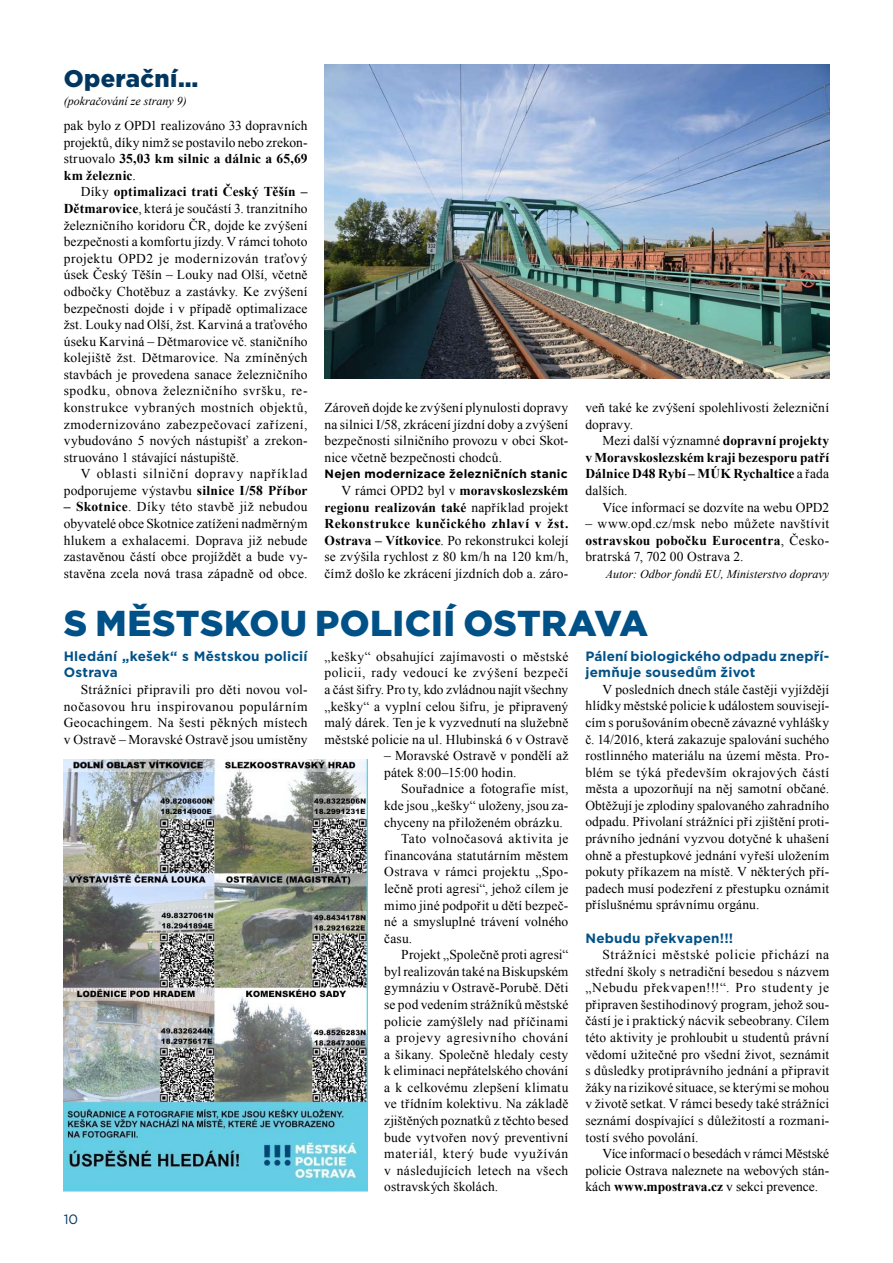
<style>
.page{position:relative;width:893px;height:1263px;background:#fff}
.page>*{position:absolute;margin:0;border:0;box-sizing:border-box;transform-origin:0 0}
.t1{font:900 36px "Gotham";color:#005187}
.t2{font:900 24px "Gotham";letter-spacing:.015em;color:#003660}
.t3{font:13.5px/16.6px "Times New Roman";letter-spacing:.01em;color:#000;text-align:justify}
.t4{font:700 13.5px/16.6px "Times New Roman";letter-spacing:.005em;color:#000;text-align:justify}
.t5{font:700 13.5px/16.6px "Gotham";letter-spacing:.015em;color:#005187}
.t6{font:13.5px/16.6px "Times New Roman";letter-spacing:.05em;color:#000;text-align:right}
.t7{font:13.5px "Times New Roman";letter-spacing:.04em;color:#000}
.t8{font:13.5px "Times New Roman";letter-spacing:.03em;color:#000}
.t9{font:13.5px "Gotham";color:#003660}
.t10{font:italic 12px "Times New Roman";color:#000}
.t11{font:700 12px "Gotham";letter-spacing:.02em;color:#000}
.s1{font-weight:700}
.s2{font-weight:400}
</style>
<div class="page">
<img style="left:325px;top:64px;width:504px;height:314px">
<img style="left:64px;top:759px;width:303px;height:432px">
<h2 class="t2" style="left:64px;top:62px;width:136px">Operační…</h2>
<p class="t10" style="left:64px;top:92px;width:124px">(pokračování ze strany 9)</p>
<p class="t3" style="left:64px;top:117px;width:245px">pak bylo z OPD1 realizováno 33 dopravních projektů, díky nimž se postavilo nebo zrekon&shy;struovalo <span class="s1">35,03 km silnic a dálnic a 65,69 km železnic</span>.</p>
<p class="t3" style="left:64px;top:183px;width:245px;text-indent:17px">Díky <span class="s1">optimalizaci trati Český Těšín – Dětmarovice</span>, která je součástí 3. tranzitního železničního koridoru ČR, dojde ke zvýšení bezpečnosti a komfortu jízdy. V rámci tohoto projektu OPD2 je modernizován traťový úsek Český Těšín – Louky nad Olší, včetně odbočky Chotěbuz a zastávky. Ke zvýšení bezpečnosti dojde i v případě optimalizace žst. Louky nad Olší, žst. Karviná a traťového úseku Karviná – Dětmarovice vč. staničního kolejiště žst. Dětmarovice. Na zmíněných stavbách je provedena sanace železničního spodku, obnova železničního svršku, re&shy;konstrukce vybraných mostních objektů, zmodernizováno zabezpečovací zařízení, vybudováno 5 nových nástupišť a zrekon&shy;struováno 1 stávající nástupiště.</p>
<p class="t6" style="left:64px;top:465px;width:245px">V oblasti silniční dopravy například podporujeme výstavbu <span class="s1">silnice I/58 Příbor</span></p>
<p class="t3" style="left:64px;top:498px;width:245px"><span class="s1">– Skotnice</span>. Díky této stavbě již nebudou obyvatelé obce Skotnice zatíženi nadměrným hlukem a exhalacemi. Doprava již nebude zastavěnou částí obce projíždět a bude vy&shy;stavěna zcela nová trasa západně od obce.</p>
<p class="t3" style="left:325px;top:399px;width:245px">Zároveň dojde ke zvýšení plynulosti dopravy na silnici I/58, zkrácení jízdní doby a zvýšení bezpečnosti silničního provozu v obci Skot&shy;nice včetně bezpečnosti chodců.</p>
<p class="t11" style="left:325px;top:466px;width:245px">Nejen modernizace železničních stanic</p>
<p class="t3" style="left:325px;top:482px;width:245px;text-indent:17px">V rámci OPD2 byl v <span class="s1">moravskoslezském regionu realizován také</span> například projekt <span class="s1">Rekonstrukce kunčického zhlaví v žst.<br>Ostrava – Vítkovice</span>. Po rekonstrukci kolejí se zvýšila rychlost z 80 km/h na 120 km/h, čímž došlo ke zkrácení jízdních dob a. záro-</p>
<p class="t3" style="left:585px;top:399px;width:245px">veň také ke zvýšení spolehlivosti železniční dopravy.</p>
<p class="t4" style="left:585px;top:432px;width:245px;text-indent:17px"><span class="s2">Mezi další významné</span> dopravní projekty v Moravskoslezském kraji bezesporu patří Dálnice D48 Rybí – MÚK Rychaltice <span class="s2">a řada dalších.</span></p>
<p class="t3" style="left:602px;top:498px;width:228px">Více informací se dozvíte na webu OPD2</p>
<p class="t3" style="left:585px;top:515px;width:245px">– www.opd.cz/msk nebo můžete navštívit <span class="s1">ostravskou pobočku Eurocentra</span>, Česko&shy;bratrská 7, 702 00 Ostrava 2.</p>
<p class="t10" style="left:606px;top:566px;width:225px">Autor: Odbor fondů EU, Ministerstvo dopravy</p>
<h1 class="t1" style="left:64px;top:599px;width:49px">S městskou</h1>
<h1 class="t1" style="left:315px;top:599px;width:21px">policií</h1>
<h1 class="t1" style="left:464px;top:599px;width:28px">ostrava</h1>
<p class="t5" style="left:64px;top:648px;width:245px">Hledání „kešek“ s Městskou policií<br>Ostrava</p>
<p class="t3" style="left:64px;top:681px;width:245px;text-indent:17px">Strážníci připravili pro děti novou vol&shy;nočasovou hru inspirovanou populárním Geocachingem. Na šesti pěkných místech v Ostravě – Moravské Ostravě jsou umístěny</p>
<p class="t9" style="left:64px;top:1210px;width:16px">10</p>
<p class="t3" style="left:325px;top:648px;width:245px">„kešky“ obsahující zajímavosti o městské policii, rady vedoucí ke zvýšení bezpečí a část šifry. Pro ty, kdo zvládnou najít všechny „kešky“ a vyplní celou šifru, je připravený malý dárek. Ten je k vyzvednutí na služebně městské policie na ul. Hlubinská 6 v Ostravě</p>
<p class="t3" style="left:384px;top:747px;width:186px">– Moravské Ostravě v pondělí až pátek 8:00–15:00 hodin.</p>
<p class="t3" style="left:401px;top:780px;width:169px">Souřadnice a fotografie míst,</p>
<p class="t3" style="left:384px;top:797px;width:186px">kde jsou „kešky“ uloženy, jsou za-</p>
<p class="t3" style="left:384px;top:813px;width:180px">chyceny na přiloženém obrázku.</p>
<p class="t8" style="left:401px;top:829px;width:169px">Tato volnočasová aktivita je</p>
<p class="t3" style="left:384px;top:847px;width:186px">financována statutárním městem</p>
<p class="t3" style="left:384px;top:863px;width:186px">Ostrava v rámci projektu „Spo-</p>
<p class="t3" style="left:384px;top:880px;width:186px">lečně proti agresi“, jehož cílem je</p>
<p class="t3" style="left:384px;top:896px;width:186px">mimo jiné podpořit u dětí bezpeč-</p>
<p class="t3" style="left:384px;top:913px;width:186px">né a smysluplné trávení volného</p>
<p class="t3" style="left:384px;top:930px;width:30px">času.</p>
<p class="t3" style="left:401px;top:946px;width:169px">Projekt „Společně proti agresi“</p>
<p class="t3" style="left:384px;top:963px;width:186px">byl realizován také na Biskupském</p>
<p class="t3" style="left:384px;top:979px;width:186px">gymnáziu v Ostravě-Porubě. Děti</p>
<p class="t3" style="left:384px;top:996px;width:186px">se pod vedením strážníků městské</p>
<p class="t3" style="left:384px;top:1012px;width:186px">policie zamýšlely nad příčinami</p>
<p class="t7" style="left:384px;top:1028px;width:186px">a projevy agresivního chování</p>
<p class="t3" style="left:384px;top:1046px;width:186px">a šikany. Společně hledaly cesty</p>
<p class="t3" style="left:384px;top:1062px;width:186px">k eliminaci nepřátelského chování</p>
<p class="t3" style="left:384px;top:1079px;width:186px">a k celkovému zlepšení klimatu</p>
<p class="t3" style="left:384px;top:1095px;width:186px">ve třídním kolektivu. Na základě</p>
<p class="t3" style="left:384px;top:1112px;width:186px">zjištěných poznatků z těchto besed</p>
<p class="t3" style="left:384px;top:1128px;width:186px">bude vytvořen nový preventivní</p>
<p class="t6" style="left:384px;top:1145px;width:186px">materiál, který bude využíván</p>
<p class="t3" style="left:384px;top:1162px;width:186px">v následujících letech na všech</p>
<p class="t3" style="left:384px;top:1178px;width:115px">ostravských školách.</p>
<p class="t5" style="left:585px;top:647px;width:245px">Pálení biologického odpadu znepří&shy;jemňuje sousedům život</p>
<p class="t3" style="left:585px;top:681px;width:245px;text-indent:17px">V posledních dnech stále častěji vyjíždějí hlídky městské policie k událostem souvisejí&shy;cím s porušováním obecně závazné vyhlášky č. 14/2016, která zakazuje spalování suchého rostlinného materiálu na území města. Pro&shy;blém se týká především okrajových částí města a upozorňují na něj samotní občané.<br>Obtěžují je zplodiny spalovaného zahradního odpadu. Přivolaní strážníci při zjištění proti&shy;právního jednání vyzvou dotyčné k uhašení ohně a přestupkové jednání vyřeší uložením pokuty příkazem na místě. V některých pří&shy;padech musí podezření z přestupku oznámit příslušnému správnímu orgánu.</p>
<p class="t5" style="left:585px;top:929px;width:149px">Nebudu překvapen!!!</p>
<p class="t3" style="left:585px;top:946px;width:245px;text-indent:17px">Strážníci městské policie přichází na střední školy s netradiční besedou s názvem „Nebudu překvapen!!!“. Pro studenty je připraven šestihodinový program, jehož sou&shy;částí je i praktický nácvik sebeobrany. Cílem této aktivity je prohloubit u studentů právní vědomí užitečné pro všední život, seznámit s důsledky protiprávního jednání a připravit žáky na rizikové situace, se kterými se mohou v životě setkat. V rámci besedy také strážníci seznámí dospívající s důležitostí a rozmani&shy;tostí svého povolání.</p>
<p class="t3" style="left:585px;top:1145px;width:245px;text-indent:17px">Více informací o besedách v rámci Městské policie Ostrava naleznete na webových stán&shy;kách <span class="s1">www.mpostrava.cz</span> v sekci prevence.</p>
</div>
